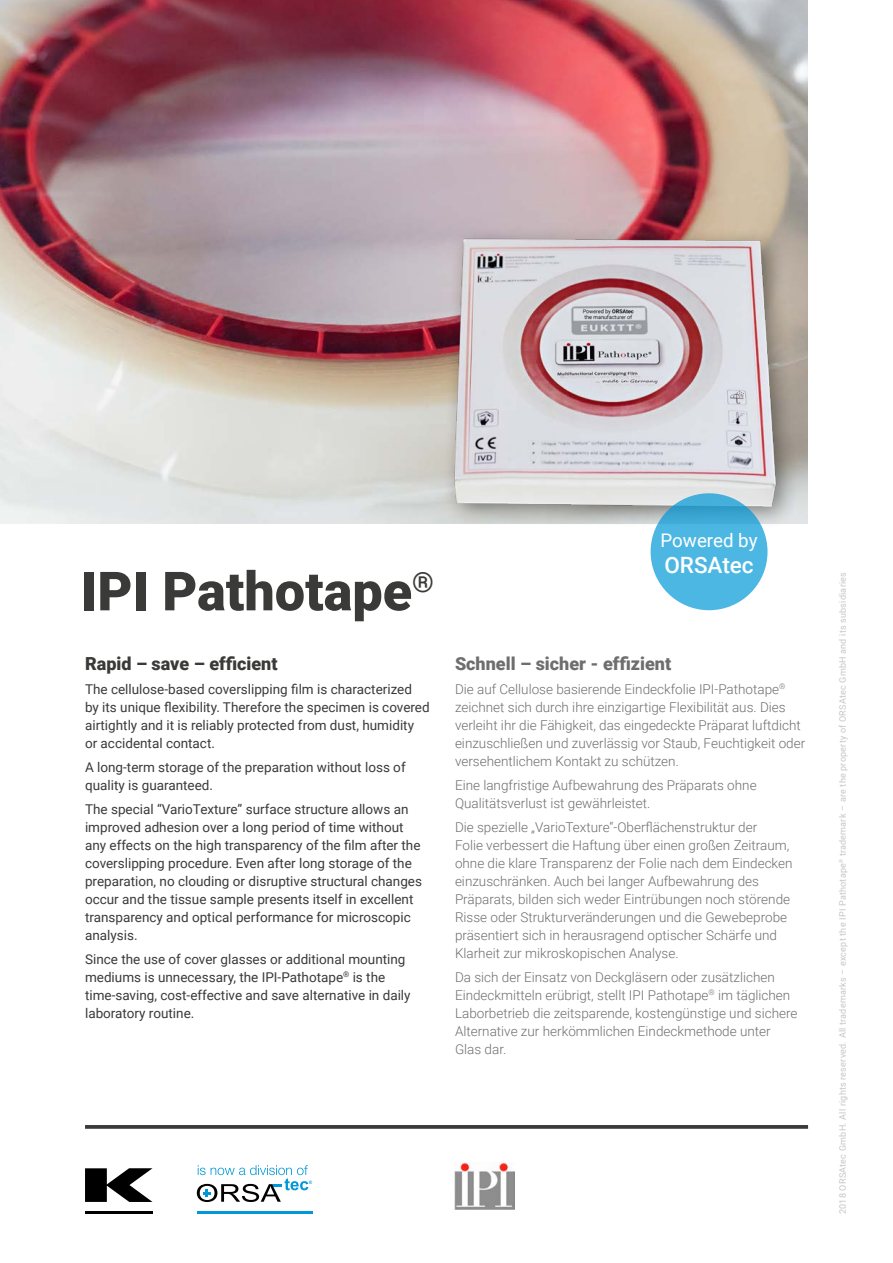
<style>
.page{position:relative;width:893px;height:1263px;background:#fff}
.page>*{position:absolute;margin:0;border:0;box-sizing:border-box;transform-origin:0 0}
.t1{font:900 54px "Roboto";color:#3a3a39}
.t2{font:500 22.5px "Roboto";color:#fff}
.t3{font:18.75px "Roboto";color:#fff}
.t4{font:900 18px "Roboto";color:#6e6e6e}
.t5{font:900 18px "Roboto";color:#3a3a39}
.t6{font:300 13.5px/18px "Roboto";color:#6e6e6e}
.t7{font:13.5px/18px "Roboto";color:#3a3a39}
.t8{font:9px "Roboto";letter-spacing:.025em;color:#c5c6c6}
</style>
<div class="page">
<img style="left:0;top:0;width:808px;height:523px">
<div style="left:442px;top:226px;width:357px;height:304px;background:#000;opacity:.4"></div>
<img style="left:424px;top:221px;width:370px;height:292px">
<svg style="left:651px;top:493px;width:116px;height:117px;fill:#4db7e3"></svg>
<svg style="left:85px;top:1125px;width:723px;height:4px;fill:#414140"></svg>
<svg style="left:197px;top:1165px;width:115px;height:37px"></svg>
<hr style="left:197px;top:1211px;width:115px;height:3px;background:#0098d7">
<svg style="left:85px;top:1168px;width:68px;height:34px"></svg>
<hr style="left:85px;top:1211px;width:68px;height:3px;background:#000">
<img style="left:455px;top:1162px;width:59px;height:48px">
<h1 class="t1" style="left:81px;top:553px;width:354px">IPI Pathotape<sup>®</sup></h1>
<h3 class="t5" style="left:85px;top:651px;width:194px">Rapid – save – efficient</h3>
<p class="t7" style="left:85px;top:679px;width:346px">The cellulose-based coverslipping film is characterized<br>by its unique flexibility. Therefore the specimen is covered airtightly and it is reliably protected from dust, humidity<br>or accidental contact.</p>
<p class="t7" style="left:85px;top:757px;width:322px">A long-term storage of the preparation without loss of quality is guaranteed.</p>
<p class="t7" style="left:85px;top:799px;width:339px">The special “VarioTexture” surface structure allows an improved adhesion over a long period of time without any effects on the high transparency of the film after the coverslipping procedure. Even after long storage of the preparation, no clouding or disruptive structural changes occur and the tissue sample presents itself in excellent transparency and optical performance for microscopic analysis.</p>
<p class="t7" style="left:85px;top:949px;width:327px">Since the use of cover glasses or additional mounting mediums is unnecessary, the IPI-Pathotape<sup>®</sup> is the time-saving, cost-effective and save alternative in daily laboratory routine.</p>
<h3 class="t3" style="left:660px;top:527px;width:99px">Powered by</h3>
<h2 class="t2" style="left:664px;top:549px;width:91px">ORSAtec</h2>
<h3 class="t4" style="left:455px;top:651px;width:218px">Schnell – sicher - effizient</h3>
<p class="t6" style="left:455px;top:679px;width:352px">Die auf Cellulose basierende Eindeckfolie IPI-Pathotape<sup>® </sup>zeichnet sich durch ihre einzigartige Flexibilität aus. Dies verleiht ihr die Fähigkeit, das eingedeckte Präparat luftdicht einzuschließen und zuverlässig vor Staub, Feuchtigkeit oder versehentlichem Kontakt zu schützen.</p>
<p class="t6" style="left:455px;top:775px;width:303px">Eine langfristige Aufbewahrung des Präparats ohne<br>Qualitätsverlust ist gewährleistet.</p>
<p class="t6" style="left:455px;top:817px;width:339px">Die spezielle „VarioTexture“-Oberflächenstruktur der<br>Folie verbessert die Haftung über einen großen Zeitraum, ohne die klare Transparenz der Folie nach dem Eindecken einzuschränken. Auch bei langer Aufbewahrung des Präparats, bilden sich weder Eintrübungen noch störende Risse oder Strukturveränderungen und die Gewebeprobe präsentiert sich in herausragend optischer Schärfe und Klarheit zur mikroskopischen Analyse.</p>
<p class="t6" style="left:455px;top:967px;width:344px">Da sich der Einsatz von Deckgläsern oder zusätzlichen Eindeckmitteln erübrigt, stellt IPI Pathotape<sup>®</sup> im täglichen Laborbetrieb die zeitsparende, kostengünstige und sichere Alternative zur herkömmlichen Eindeckmethode unter Glas dar.</p>
<p class="t8" style="left:836px;top:1214px;width:643px;rotate:-90deg">2018 ORSAtec GmbH. All rights reserved. All trademarks – except the IPI Pathotape<sup>®</sup> trademark – are the property of ORSAtec GmbH and its subsidiaries</p>
</div>
